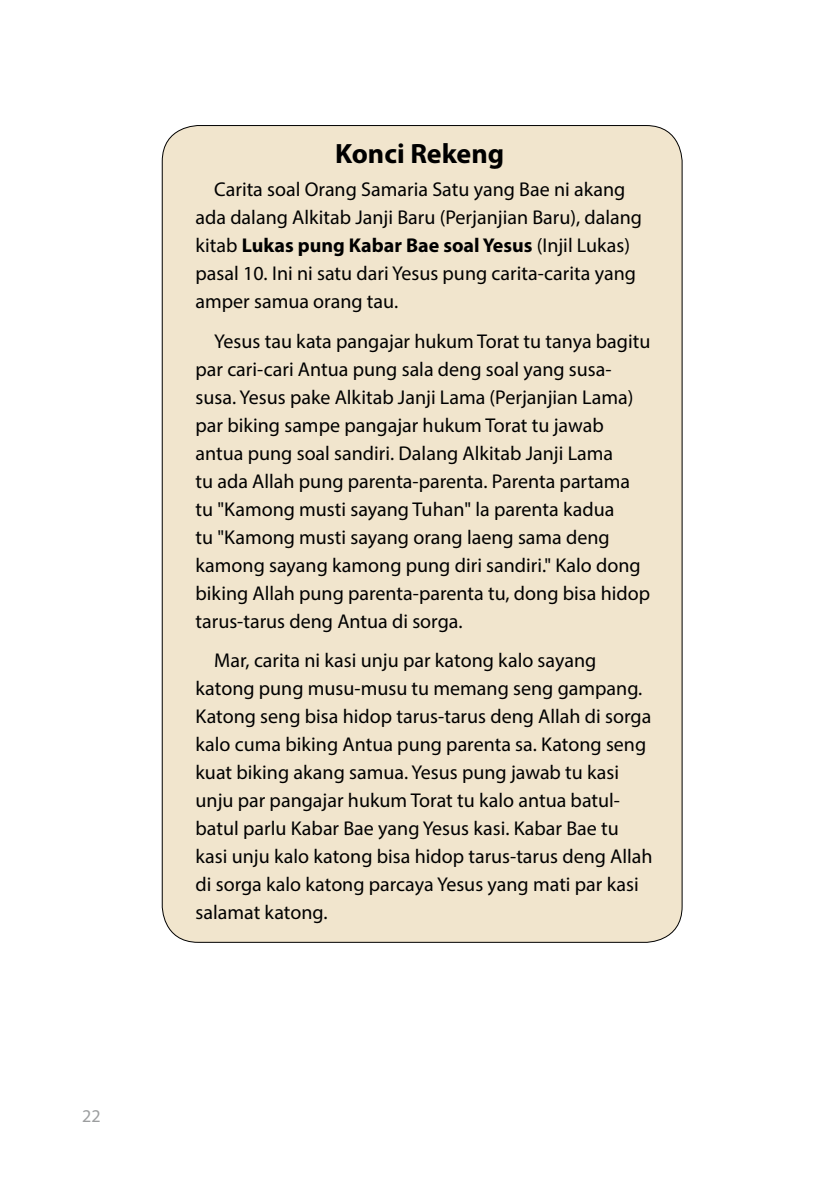
<style>
.page{position:relative;width:840px;height:1191px;background:#fff}
.page>*{position:absolute;margin:0;border:0;box-sizing:border-box;transform-origin:0 0}
.t1{font:700 28px "Myriad Pro";color:#000}
.t2{font:20px/28px "Myriad Pro";color:#000}
.t3{font:18px "Myriad Pro";color:#9c9e9f}
.s1{font-weight:700}
</style>
<div class="page">
<div style="left:162px;top:125px;width:519px;height:817px;background:#f1e5cd;border-radius:36px"></div>
<p class="t3" style="left:82px;top:1105px;width:20px">22</p>
<h1 class="t1" style="left:335px;top:135px;width:170px">Konci Rekeng</h1>
<p class="t2" style="left:195px;top:175px;width:448px;text-indent:19px">Carita soal Orang Samaria Satu yang Bae ni akang ada dalang Alkitab Janji Baru (Perjanjian Baru), dalang kitab <span class="s1">Lukas pung Kabar Bae soal Yesus</span> (Injil Lukas) pasal 10. Ini ni satu dari Yesus pung carita-carita yang amper samua orang tau.</p>
<p class="t2" style="left:195px;top:326px;width:456px;text-indent:19px">Yesus tau kata pangajar hukum Torat tu tanya bagitu par cari-cari Antua pung sala deng soal yang susa&shy;susa. Yesus pake Alkitab Janji Lama (Perjanjian Lama) par biking sampe pangajar hukum Torat tu jawab antua pung soal sandiri. Dalang Alkitab Janji Lama<br>tu ada Allah pung parenta-parenta. Parenta partama tu "Kamong musti sayang Tuhan" la parenta kadua<br>tu "Kamong musti sayang orang laeng sama deng kamong sayang kamong pung diri sandiri." Kalo dong biking Allah pung parenta-parenta tu, dong bisa hidop tarus-tarus deng Antua di sorga.</p>
<p class="t2" style="left:195px;top:646px;width:458px;text-indent:19px">Mar, carita ni kasi unju par katong kalo sayang katong pung musu-musu tu memang seng gampang.<br>Katong seng bisa hidop tarus-tarus deng Allah di sorga kalo cuma biking Antua pung parenta sa. Katong seng kuat biking akang samua. Yesus pung jawab tu kasi unju par pangajar hukum Torat tu kalo antua batul&shy;batul parlu Kabar Bae yang Yesus kasi. Kabar Bae tu kasi unju kalo katong bisa hidop tarus-tarus deng Allah di sorga kalo katong parcaya Yesus yang mati par kasi salamat katong.</p>
</div>
